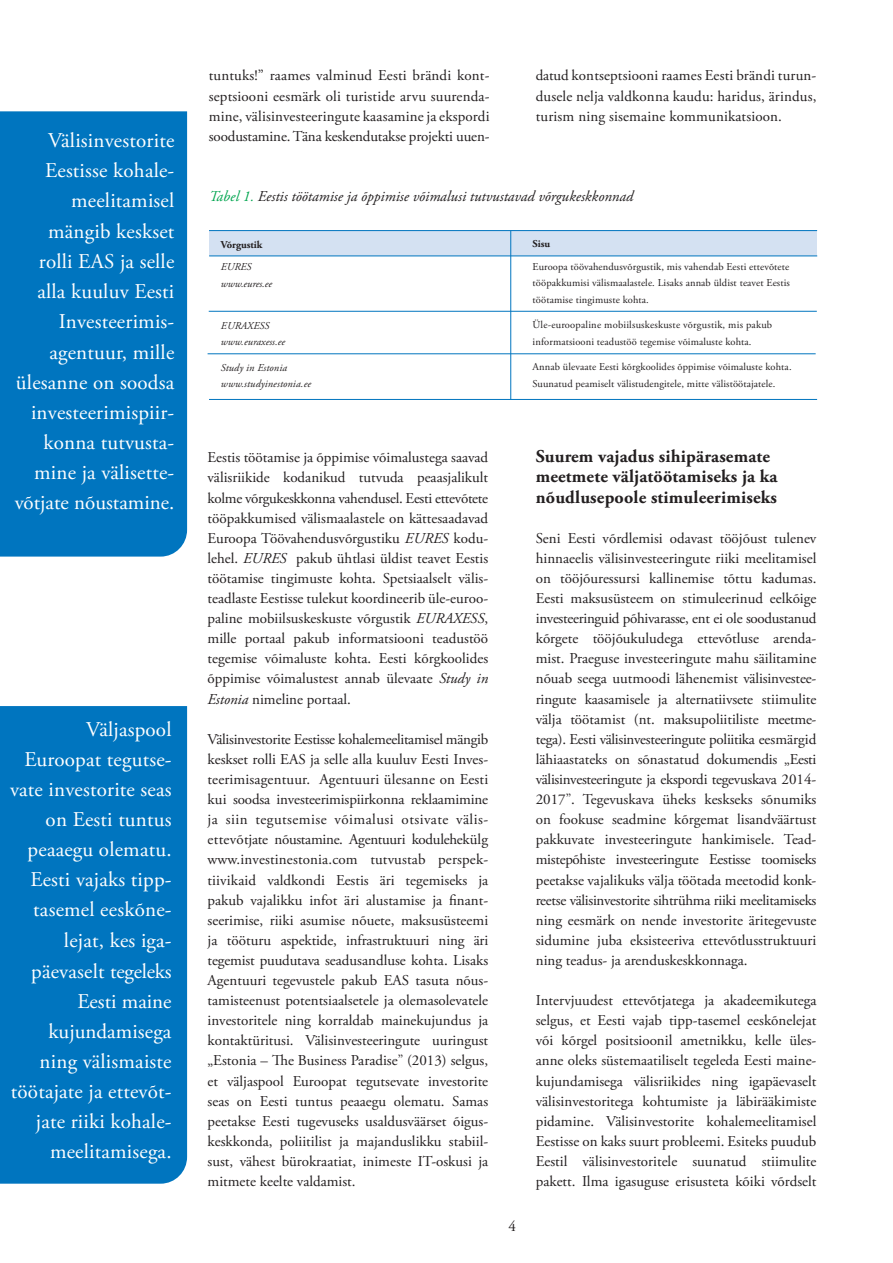
<style>
.page{position:relative;width:893px;height:1263px;background:#fff}
.page>*{position:absolute;margin:0;border:0;box-sizing:border-box;transform-origin:0 0}
.t1{font:21px/30.2px "Adobe Garamond Pro";letter-spacing:.01em;color:#fff;text-align:right}
.t2{font:700 18px/20.1px "Adobe Garamond Pro";letter-spacing:.01em;color:#231f20}
.t3{font:15px/20.1px "Adobe Garamond Pro";color:#231f20;text-align:justify}
.t4{font:italic 15px "Adobe Garamond Pro";color:#231f20}
.t5{font:10.5px/16.5px "Adobe Garamond Pro";letter-spacing:.01em;color:#231f20}
.t6{font:italic 10.5px/16.5px "Adobe Garamond Pro";letter-spacing:.01em;color:#231f20}
.t7{font:700 10.5px "Adobe Garamond Pro";color:#231f20}
.s1{color:#00a54f}
.s2{font-style:italic}
</style>
<div class="page">
<div style="left:0;top:706px;width:187px;height:478px;background:#0075bf"></div>
<div style="left:209px;top:230px;width:608px;height:26px;background:#d4e1f2"></div>
<hr style="left:209px;top:230px;width:608px;height:1px;background:#0075bf">
<hr style="left:209px;top:256px;width:608px;height:1px;background:#0075bf">
<hr style="left:209px;top:399px;width:608px;height:1px;background:#0075bf">
<hr style="left:510px;top:231px;width:1px;height:168px;background:#0075bf">
<hr style="left:209px;top:311px;width:608px;height:1px;background:#0075bf">
<hr style="left:208px;top:353px;width:608px;height:1px;background:#0075bf">
<div style="left:0;top:111px;width:187px;height:446px;background:#0075bf"></div>
<p class="t3" style="left:209px;top:67px;width:282px">tuntuks!” raames valminud Eesti brändi kont&shy;septsiooni eesmärk oli turistide arvu suurenda&shy;mine, välisinvesteeringute kaasamine ja ekspordi</p>
<p class="t3" style="left:536px;top:67px;width:282px">datud kontseptsiooni raames Eesti brändi turun&shy;dusele nelja valdkonna kaudu: haridus, ärindus, turism ning sisemaine kommunikatsioon.</p>
<h1 class="t1" style="left:48px;top:127px;width:128px">Välisinvestorite</h1>
<p class="t3" style="left:209px;top:127px;width:282px">soodustamine. Täna keskendutakse projekti uuen-</p>
<h1 class="t1" style="left:15px;top:157px;width:161px">Eestisse kohale&shy;meelitamisel mängib keskset rolli EAS ja selle alla kuuluv Eesti<br>Investeerimis&shy;agentuur, mille ülesanne on soodsa investeerimispiir&shy;konna tutvusta&shy;mine ja välisette&shy;võtjate nõustamine.</h1>
<p class="t4" style="left:209px;top:190px;width:426px"><span class="s1">Tabel 1.</span> Eestis töötamise ja õppimise võimalusi tutvustavad võrgukeskkonnad</p>
<p class="t7" style="left:221px;top:240px;width:43px">Võrgustik</p>
<p class="t6" style="left:221px;top:259px;width:53px">EURES www.eures.ee</p>
<p class="t6" style="left:221px;top:318px;width:66px">EURAXESS www.euraxess.ee</p>
<p class="t6" style="left:221px;top:360px;width:92px">Study in Estonia www.studyinestonia.ee</p>
<p class="t7" style="left:533px;top:239px;width:19px">Sisu</p>
<p class="t5" style="left:533px;top:259px;width:259px;text-align:justify">Euroopa töövahendusvõrgustik, mis vahendab Eesti ettevõtete tööpakkumisi välismaalastele. Lisaks annab üldist teavet Eestis töötamise tingimuste kohta.</p>
<p class="t5" style="left:533px;top:317px;width:241px">Üle-euroopaline mobiilsuskeskuste võrgustik, mis pakub informatsiooni teadustöö tegemise võimaluste kohta.</p>
<p class="t5" style="left:533px;top:359px;width:260px">Annab ülevaate Eesti kõrgkoolides õppimise võimaluste kohta.<br>Suunatud peamiselt välistudengitele, mitte välistöötajatele.</p>
<p class="t2" style="left:536px;top:448px;width:243px">Suurem vajadus sihipärasemate meetmete väljatöötamiseks ja ka nõudlusepoole stimuleerimiseks</p>
<p class="t3" style="left:536px;top:529px;width:282px">Seni Eesti võrdlemisi odavast tööjõust tulenev hinnaeelis välisinvesteeringute riiki meelitamisel on tööjõuressursi kallinemise tõttu kadumas.<br>Eesti maksusüsteem on stimuleerinud eelkõige investeeringuid põhivarasse, ent ei ole soodustanud kõrgete tööjõukuludega ettevõtluse arenda&shy;mist. Praeguse investeeringute mahu säilitamine nõuab seega uutmoodi lähenemist välisinvestee&shy;ringute kaasamisele ja alternatiivsete stiimulite välja töötamist (nt. maksupoliitiliste meetme&shy;tega). Eesti välisinvesteeringute poliitika eesmärgid lähiaastateks on sõnastatud dokumendis „Eesti välisinvesteeringute ja ekspordi tegevuskava 2014- 2017”. Tegevuskava üheks keskseks sõnumiks on fookuse seadmine kõrgemat lisandväärtust pakkuvate investeeringute hankimisele. Tead&shy;mistepõhiste investeeringute Eestisse toomiseks peetakse vajalikuks välja töötada meetodid konk&shy;reetse välisinvestorite sihtrühma riiki meelitamiseks ning eesmärk on nende investorite äritegevuste sidumine juba eksisteeriva ettevõtlusstruktuuri ning teadus- ja arenduskeskkonnaga.</p>
<p class="t3" style="left:536px;top:991px;width:282px">Intervjuudest ettevõtjatega ja akadeemikutega selgus, et Eesti vajab tipp-tasemel eeskõnelejat või kõrgel positsioonil ametnikku, kelle üles&shy;anne oleks süstemaatiliselt tegeleda Eesti maine&shy;kujundamisega välisriikides ning igapäevaselt välisinvestoritega kohtumiste ja läbirääkimiste pidamine. Välisinvestorite kohalemeelitamisel Eestisse on kaks suurt probleemi. Esiteks puudub Eestil välisinvestoritele suunatud stiimulite pakett. Ilma igasuguse erisusteta kõiki võrdselt</p>
<p class="t3" style="left:208px;top:449px;width:282px">Eestis töötamise ja õppimise võimalustega saavad välisriikide kodanikud tutvuda peaasjalikult kolme võrgukeskkonna vahendusel. Eesti ettevõtete tööpakkumised välismaalastele on kättesaadavad Euroopa Töövahendusvõrgustiku <span class="s2">EURES</span> kodu&shy;lehel. <span class="s2">EURES</span> pakub ühtlasi üldist teavet Eestis töötamise tingimuste kohta. Spetsiaalselt välis&shy;teadlaste Eestisse tulekut koordineerib üle-euroo&shy;paline mobiilsuskeskuste võrgustik <span class="s2">EURAXESS</span>, mille portaal pakub informatsiooni teadustöö tegemise võimaluste kohta. Eesti kõrgkoolides õppimise võimalustest annab ülevaate <span class="s2">Study in Estonia</span> nimeline portaal.</p>
<p class="t3" style="left:208px;top:730px;width:282px">Välisinvestorite Eestisse kohalemeelitamisel mängib keskset rolli EAS ja selle alla kuuluv Eesti Inves&shy;teerimisagentuur. Agentuuri ülesanne on Eesti kui soodsa investeerimispiirkonna reklaamimine ja siin tegutsemise võimalusi otsivate välis&shy;ettevõtjate nõustamine. Agentuuri kodulehekülg www.investinestonia.com tutvustab perspek&shy;tiivikaid valdkondi Eestis äri tegemiseks ja pakub vajalikku infot äri alustamise ja finant&shy;seerimise, riiki asumise nõuete, maksusüsteemi ja tööturu aspektide, infrastruktuuri ning äri tegemist puudutava seadusandluse kohta. Lisaks Agentuuri tegevustele pakub EAS tasuta nõus&shy;tamisteenust potentsiaalsetele ja olemasolevatele investoritele ning korraldab mainekujundus ja kontaktüritusi. Välisinvesteeringute uuringust „Estonia – The Business Paradise” (2013) selgus, et väljaspool Euroopat tegutsevate investorite seas on Eesti tuntus peaaegu olematu. Samas peetakse Eesti tugevuseks usaldusväärset õigus&shy;keskkonda, poliitilist ja majanduslikku stabiil&shy;sust, vähest bürokraatiat, inimeste IT-oskusi ja mitmete keelte valdamist.</p>
<p class="t1" style="left:10px;top:716px;width:163px">Väljaspool<br>Euroopat tegutse&shy;vate investorite seas on Eesti tuntus peaaegu olematu.<br>Eesti vajaks tipp&shy;tasemel eeskõne&shy;lejat, kes iga&shy;päevaselt tegeleks<br>Eesti maine kujundamisega ning välismaiste töötajate ja ettevõt&shy;jate riiki kohale&shy;meelitamisega.</p>
<p class="t3" style="left:509px;top:1218px;width:9px">4</p>
</div>
